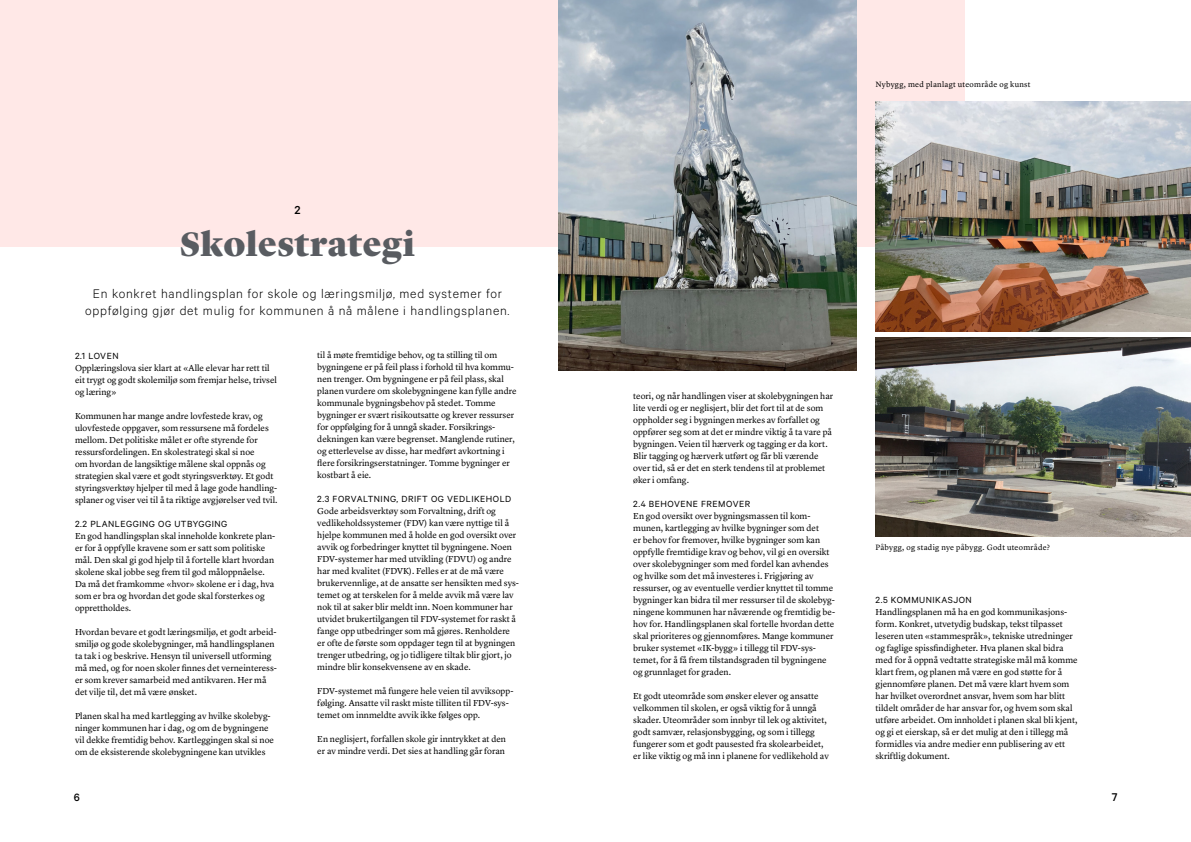
<style>
.page{position:relative;width:1191px;height:842px;background:#fff}
.page>*{position:absolute;margin:0;border:0;box-sizing:border-box;transform-origin:0 0}
.t1{font:900 35px "Lyon Display";letter-spacing:.015em;color:#595c61}
.t2{font:300 14px/16.8px "Calibre";letter-spacing:.05em;color:#000;text-align:center}
.t3{font:500 13px "Calibre";color:#000}
.t4{font:500 12.7px "Calibre";color:#000}
.t5{font:500 12px "Calibre";color:#000}
.t6{font:10px "Calibre";letter-spacing:.05em;color:#000}
.t7{font:9px/12px "Lyon Text";color:#000}
.t8{font:8px "Lyon Text";letter-spacing:.03em;color:#000}
</style>
<div class="page">
<div style="left:0;top:0;width:964px;height:246px;background:#ffe8e7"></div>
<img style="left:875px;top:338px;width:316px;height:198px">
<img style="left:875px;top:101px;width:316px;height:230px">
<img style="left:558px;top:0;width:298px;height:370px">
<h3 class="t3" style="left:294px;top:202px;width:8px">2</h3>
<h1 class="t1" style="left:180px;top:218px;width:237px">Skolestrategi</h1>
<h2 class="t2" style="left:85px;top:285px;width:426px">En konkret handlingsplan for skole og læringsmiljø, med systemer for oppfølging gjør det mulig for kommunen å nå målene i handlingsplanen.</h2>
<p class="t6" style="left:75px;top:350px;width:45px">2.1 LOVEN</p>
<p class="t7" style="left:75px;top:361px;width:204px">Opplæringslova sier klart at «Alle elevar har rett til eit trygt og godt skolemiljø som fremjar helse, trivsel og læring»</p>
<p class="t7" style="left:75px;top:409px;width:204px">Kommunen har mange andre lovfestede krav, og ulovfestede oppgaver, som ressursene må fordeles mellom. Det politiske målet er ofte styrende for ressursfordelingen. En skolestrategi skal si noe<br>om hvordan de langsiktige målene skal oppnås og strategien skal være et godt styringsverktøy. Et godt styringsverktøy hjelper til med å lage gode handling&shy;splaner og viser vei til å ta riktige avgjørelser ved tvil.</p>
<p class="t6" style="left:75px;top:518px;width:154px">2.2 PLANLEGGING OG UTBYGGING</p>
<p class="t7" style="left:75px;top:529px;width:202px">En god handlingsplan skal inneholde konkrete plan&shy;er for å oppfylle kravene som er satt som politiske mål. Den skal gi god hjelp til å fortelle klart hvordan skolene skal jobbe seg frem til god måloppnåelse.<br>Da må det framkomme «hvor» skolene er i dag, hva som er bra og hvordan det gode skal forsterkes og opprettholdes.</p>
<p class="t7" style="left:75px;top:625px;width:203px">Hvordan bevare et godt læringsmiljø, et godt arbeid&shy;smiljø og gode skolebygninger, må handlingsplanen ta tak i og beskrive. Hensyn til universell utforming må med, og for noen skoler finnes det verneinteress&shy;er som krever samarbeid med antikvaren. Her må det vilje til, det må være ønsket.</p>
<p class="t7" style="left:75px;top:709px;width:201px">Planen skal ha med kartlegging av hvilke skolebyg&shy;ninger kommunen har i dag, og om de bygningene vil dekke fremtidig behov. Kartleggingen skal si noe om de eksisterende skolebygningene kan utvikles</p>
<p class="t7" style="left:317px;top:349px;width:201px">til å møte fremtidige behov, og ta stilling til om bygningene er på feil plass i forhold til hva kommu&shy;nen trenger. Om bygningene er på feil plass, skal planen vurdere om skolebygningene kan fylle andre kommunale bygningsbehov på stedet. Tomme bygninger er svært risikoutsatte og krever ressurser for oppfølging for å unngå skader. Forsikrings&shy;dekningen kan være begrenset. Manglende rutiner, og etterlevelse av disse, har medført avkortning i flere forsikringserstatninger. Tomme bygninger er kostbart å eie.</p>
<p class="t6" style="left:317px;top:493px;width:195px">2.3 FORVALTNING, DRIFT OG VEDLIKEHOLD</p>
<p class="t7" style="left:317px;top:505px;width:203px">Gode arbeidsverktøy som Forvaltning, drift og vedlikeholdssystemer (FDV) kan være nyttige til å hjelpe kommunen med å holde en god oversikt over avvik og forbedringer knyttet til bygningene. Noen FDV-systemer har med utvikling (FDVU) og andre har med kvalitet (FDVK). Felles er at de må være brukervennlige, at de ansatte ser hensikten med sys&shy;temet og at terskelen for å melde avvik må være lav nok til at saker blir meldt inn. Noen kommuner har utvidet brukertilgangen til FDV-systemet for raskt å fange opp utbedringer som må gjøres. Renholdere er ofte de første som oppdager tegn til at bygningen trenger utbedring, og jo tidligere tiltak blir gjort, jo mindre blir konsekvensene av en skade.</p>
<p class="t7" style="left:317px;top:685px;width:197px">FDV-systemet må fungere hele veien til avviksopp&shy;følging. Ansatte vil raskt miste tilliten til FDV-sys&shy;temet om innmeldte avvik ikke følges opp.</p>
<p class="t7" style="left:317px;top:733px;width:190px">En neglisjert, forfallen skole gir inntrykket at den er av mindre verdi. Det sies at handling går foran</p>
<p class="t8" style="left:875px;top:79px;width:156px">Nybygg, med planlagt uteområde og kunst</p>
<p class="t7" style="left:633px;top:389px;width:201px">teori, og når handlingen viser at skolebygningen har lite verdi og er neglisjert, blir det fort til at de som oppholder seg i bygningen merkes av forfallet og oppfører seg som at det er mindre viktig å ta vare på bygningen. Veien til hærverk og tagging er da kort.<br>Blir tagging og hærverk utført og får bli værende over tid, så er det en sterk tendens til at problemet øker i omfang.</p>
<p class="t6" style="left:633px;top:498px;width:118px">2.4 BEHOVENE FREMOVER</p>
<p class="t7" style="left:633px;top:509px;width:203px">En god oversikt over bygningsmassen til kom&shy;munen, kartlegging av hvilke bygninger som det<br>er behov for fremover, hvilke bygninger som kan oppfylle fremtidige krav og behov, vil gi en oversikt over skolebygninger som med fordel kan avhendes og hvilke som det må investeres i. Frigjøring av ressurser, og av eventuelle verdier knyttet til tomme bygninger kan bidra til mer ressurser til de skolebyg&shy;ningene kommunen har nåværende og fremtidig be&shy;hov for. Handlingsplanen skal fortelle hvordan dette skal prioriteres og gjennomføres. Mange kommuner bruker systemet «IK-bygg» i tillegg til FDV-sys&shy;temet, for å få frem tilstandsgraden til bygningene og grunnlaget for graden.</p>
<p class="t7" style="left:633px;top:689px;width:197px">Et godt uteområde som ønsker elever og ansatte velkommen til skolen, er også viktig for å unngå skader. Uteområder som innbyr til lek og aktivitet, godt samvær, relasjonsbygging, og som i tillegg fungerer som et godt pausested fra skolearbeidet, er like viktig og må inn i planene for vedlikehold av</p>
<p class="t8" style="left:875px;top:541px;width:176px">Påbygg, og stadig nye påbygg. Godt uteområde?</p>
<p class="t6" style="left:875px;top:594px;width:98px">2.5 KOMMUNIKASJON</p>
<p class="t7" style="left:875px;top:605px;width:203px">Handlingsplanen må ha en god kommunikasjons&shy;form. Konkret, utvetydig budskap, tekst tilpasset leseren uten «stammespråk», tekniske utredninger og faglige spissfindigheter. Hva planen skal bidra med for å oppnå vedtatte strategiske mål må komme klart frem, og planen må være en god støtte for å gjennomføre planen. Det må være klart hvem som har hvilket overordnet ansvar, hvem som har blitt tildelt områder de har ansvar for, og hvem som skal utføre arbeidet. Om innholdet i planen skal bli kjent, og gi et eierskap, så er det mulig at den i tillegg må formidles via andre medier enn publisering av ett skriftlig dokument.</p>
<h3 class="t5" style="left:74px;top:790px;width:8px">6</h3>
<h3 class="t4" style="left:1111px;top:790px;width:7px">7</h3>
</div>
